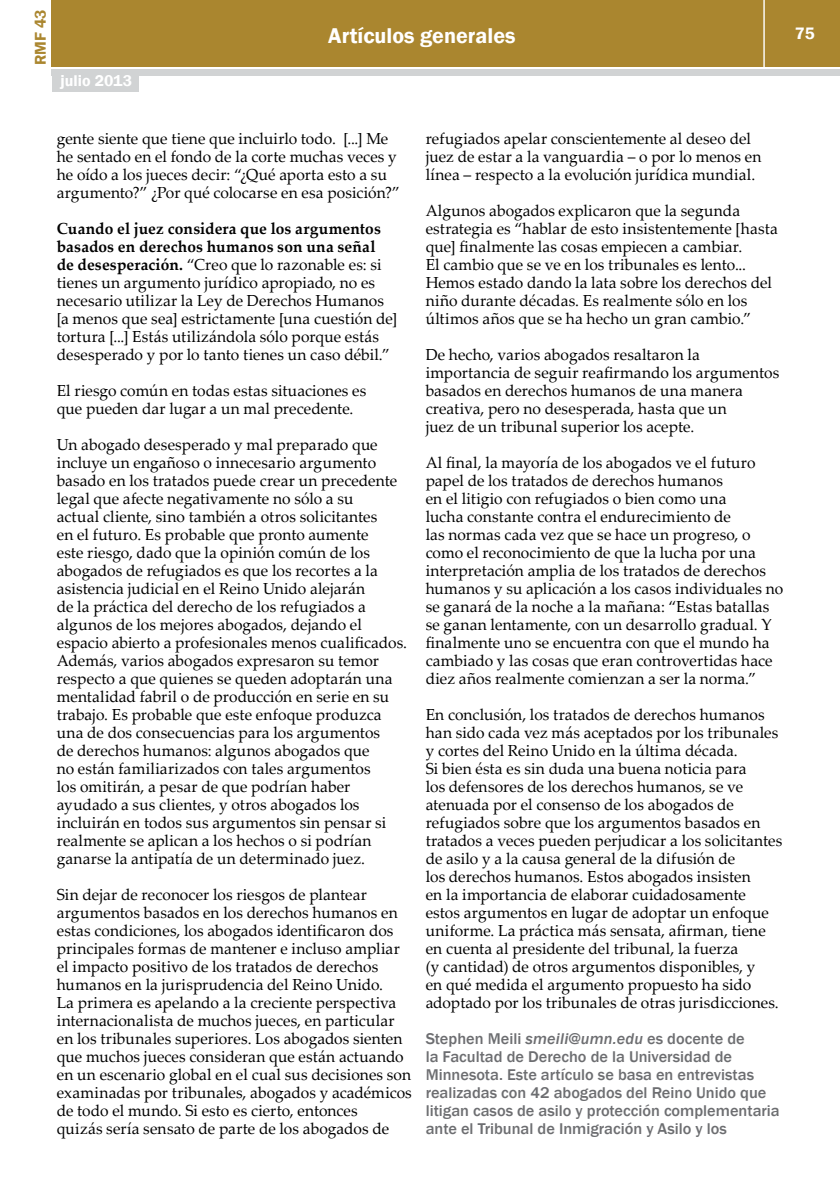
<style>
.page{position:relative;width:840px;height:1191px;background:#fff}
.page>*{position:absolute;margin:0;border:0;box-sizing:border-box;transform-origin:0 0}
.t1{font:600 22px "Franklin Gothic";color:#fff}
.t2{font:600 17px "Franklin Gothic";color:#fff}
.t3{font:16px/18px "Palatino Linotype";letter-spacing:.005em;color:#000}
.t4{font:500 16px/18px "Franklin Gothic";color:#6d6e71}
.t5{font:600 16px "Franklin Gothic";color:#fff}
.t6{font:600 16px "Franklin Gothic";color:#aa862f}
.s1{font-weight:700}
.s2{font-style:italic}
</style>
<div class="page">
<div style="left:52px;top:0;width:787px;height:66px;background:#aa862f"></div>
<div style="left:52px;top:69px;width:787px;height:6px;background:#d1d3d4"></div>
<hr style="left:763px;top:0;width:1px;height:68px;background:#fff">
<div style="left:52px;top:74px;width:87px;height:18px;background:#d1d3d4"></div>
<p class="t6" style="left:31px;top:65px;width:57px;rotate:-90deg">RMF 43</p>
<p class="t5" style="left:61px;top:71px;width:73px">julio 2013</p>
<h1 class="t1" style="left:328px;top:22px;width:189px">Artículos generales</h1>
<p class="t2" style="left:794px;top:23px;width:21px">75</p>
<p class="t3" style="left:57px;top:129px;width:344px">gente siente que tiene que incluirlo todo. [...] Me he sentado en el fondo de la corte muchas veces y he oído a los jueces decir: “¿Qué aporta esto a su argumento?” ¿Por qué colocarse en esa posición?”</p>
<p class="t3" style="left:57px;top:219px;width:342px"><span class="s1">Cuando el juez considera que los argumentos basados en derechos humanos son una señal<br>de desesperación.</span> “Creo que lo razonable es: si tienes un argumento jurídico apropiado, no es necesario utilizar la Ley de Derechos Humanos [a menos que sea] estrictamente [una cuestión de] tortura [...] Estás utilizándola sólo porque estás desesperado y por lo tanto tienes un caso débil.”</p>
<p class="t3" style="left:57px;top:381px;width:311px">El riesgo común en todas estas situaciones es que pueden dar lugar a un mal precedente.</p>
<p class="t3" style="left:57px;top:435px;width:352px">Un abogado desesperado y mal preparado que incluye un engañoso o innecesario argumento basado en los tratados puede crear un precedente legal que afecte negativamente no sólo a su<br>actual cliente, sino también a otros solicitantes<br>en el futuro. Es probable que pronto aumente<br>este riesgo, dado que la opinión común de los abogados de refugiados es que los recortes a la asistencia judicial en el Reino Unido alejarán<br>de la práctica del derecho de los refugiados a algunos de los mejores abogados, dejando el espacio abierto a profesionales menos cualificados.<br>Además, varios abogados expresaron su temor respecto a que quienes se queden adoptarán una mentalidad fabril o de producción en serie en su trabajo. Es probable que este enfoque produzca una de dos consecuencias para los argumentos<br>de derechos humanos: algunos abogados que<br>no están familiarizados con tales argumentos<br>los omitirán, a pesar de que podrían haber ayudado a sus clientes, y otros abogados los incluirán en todos sus argumentos sin pensar si realmente se aplican a los hechos o si podrían ganarse la antipatía de un determinado juez.</p>
<p class="t3" style="left:57px;top:885px;width:356px">Sin dejar de reconocer los riesgos de plantear argumentos basados en los derechos humanos en estas condiciones, los abogados identificaron dos principales formas de mantener e incluso ampliar el impacto positivo de los tratados de derechos humanos en la jurisprudencia del Reino Unido.<br>La primera es apelando a la creciente perspectiva internacionalista de muchos jueces, en particular en los tribunales superiores. Los abogados sienten que muchos jueces consideran que están actuando en un escenario global en el cual sus decisiones son examinadas por tribunales, abogados y académicos de todo el mundo. Si esto es cierto, entonces<br>quizás sería sensato de parte de los abogados de</p>
<p class="t3" style="left:425px;top:129px;width:337px">refugiados apelar conscientemente al deseo del juez de estar a la vanguardia – o por lo menos en línea – respecto a la evolución jurídica mundial.</p>
<p class="t3" style="left:425px;top:201px;width:353px">Algunos abogados explicaron que la segunda estrategia es “hablar de esto insistentemente [hasta que] finalmente las cosas empiecen a cambiar.<br>El cambio que se ve en los tribunales es lento...<br>Hemos estado dando la lata sobre los derechos del niño durante décadas. Es realmente sólo en los últimos años que se ha hecho un gran cambio.”</p>
<p class="t3" style="left:425px;top:345px;width:355px">De hecho, varios abogados resaltaron la importancia de seguir reafirmando los argumentos basados en derechos humanos de una manera creativa, pero no desesperada, hasta que un<br>juez de un tribunal superior los acepte.</p>
<p class="t3" style="left:425px;top:453px;width:359px">Al final, la mayoría de los abogados ve el futuro papel de los tratados de derechos humanos<br>en el litigio con refugiados o bien como una<br>lucha constante contra el endurecimiento de<br>las normas cada vez que se hace un progreso, o como el reconocimiento de que la lucha por una interpretación amplia de los tratados de derechos humanos y su aplicación a los casos individuales no se ganará de la noche a la mañana: “Estas batallas se ganan lentamente, con un desarrollo gradual. Y finalmente uno se encuentra con que el mundo ha cambiado y las cosas que eran controvertidas hace diez años realmente comienzan a ser la norma.”</p>
<p class="t3" style="left:425px;top:705px;width:358px">En conclusión, los tratados de derechos humanos han sido cada vez más aceptados por los tribunales y cortes del Reino Unido en la última década.<br>Si bien ésta es sin duda una buena noticia para<br>los defensores de los derechos humanos, se ve atenuada por el consenso de los abogados de refugiados sobre que los argumentos basados en tratados a veces pueden perjudicar a los solicitantes de asilo y a la causa general de la difusión de<br>los derechos humanos. Estos abogados insisten<br>en la importancia de elaborar cuidadosamente estos argumentos en lugar de adoptar un enfoque uniforme. La práctica más sensata, afirman, tiene en cuenta al presidente del tribunal, la fuerza<br>(y cantidad) de otros argumentos disponibles, y<br>en qué medida el argumento propuesto ha sido adoptado por los tribunales de otras jurisdicciones.</p>
<p class="t4" style="left:425px;top:1030px;width:355px">Stephen Meili <span class="s2">smeili@umn.edu</span> es docente de<br>la Facultad de Derecho de la Universidad de Minnesota. Este artículo se basa en entrevistas realizadas con 42 abogados del Reino Unido que litigan casos de asilo y protección complementaria ante el Tribunal de Inmigración y Asilo y los</p>
</div>
